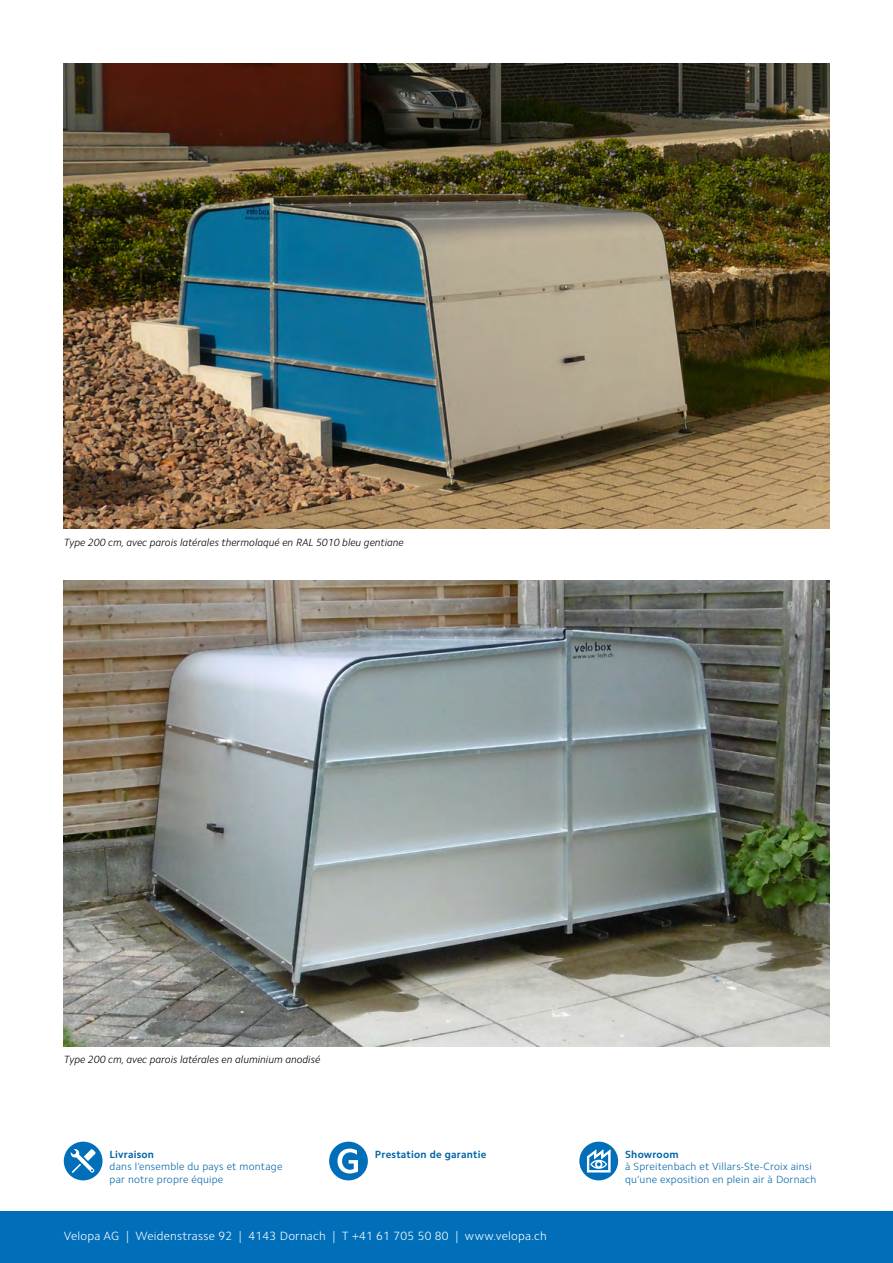
<style>
.page{position:relative;width:893px;height:1263px;background:#fff}
.page>*{position:absolute;margin:0;border:0;box-sizing:border-box;transform-origin:0 0}
.t1{font:300 12px "Camphor Std";letter-spacing:.02em;color:#fff}
.t2{font:300 10.5px/12.6px "Camphor Std";letter-spacing:.02em;color:#0064a7}
.t3{font:italic 300 10.5px "Camphor Std";color:#000}
.t4{font:700 10.5px "Camphor Std";letter-spacing:.02em;color:#0064a7}
</style>
<div class="page">
<img style="left:64px;top:580px;width:765px;height:466px">
<div style="left:0;top:1212px;width:893px;height:51px;background:#006eb8"></div>
<img style="left:64px;top:63px;width:765px;height:466px">
<div style="left:329px;top:1142px;width:39px;height:38px;background:#006eb8;border-radius:50%"></div>
<svg style="left:337px;top:1148px;width:21px;height:25px"></svg>
<div style="left:64px;top:1142px;width:39px;height:38px;background:#006eb8;border-radius:50%"></div>
<svg style="left:70px;top:1149px;width:26px;height:24px"></svg>
<div style="left:579px;top:1142px;width:39px;height:38px;background:#006eb8;border-radius:50%"></div>
<svg style="left:587px;top:1149px;width:23px;height:23px"></svg>
<p class="t3" style="left:64px;top:536px;width:341px">Type 200 cm, avec parois latérales thermolaqué en RAL 5010 bleu gentiane</p>
<p class="t3" style="left:64px;top:1053px;width:258px">Type 200 cm, avec parois latérales en aluminium anodisé</p>
<p class="t4" style="left:110px;top:1148px;width:46px">Livraison</p>
<p class="t2" style="left:110px;top:1160px;width:174px">dans l’ensemble du pays et montage par notre propre équipe</p>
<p class="t4" style="left:375px;top:1148px;width:113px">Prestation de garantie</p>
<p class="t4" style="left:625px;top:1148px;width:55px">Showroom</p>
<p class="t2" style="left:625px;top:1160px;width:193px">à Spreitenbach et Villars-Ste-Croix ainsi qu’une exposition en plein air à Dornach</p>
<p class="t1" style="left:64px;top:1229px;width:485px">Velopa AG | Weidenstrasse 92 | 4143 Dornach | T +41 61 705 50 80 | www.velopa.ch</p>
</div>
